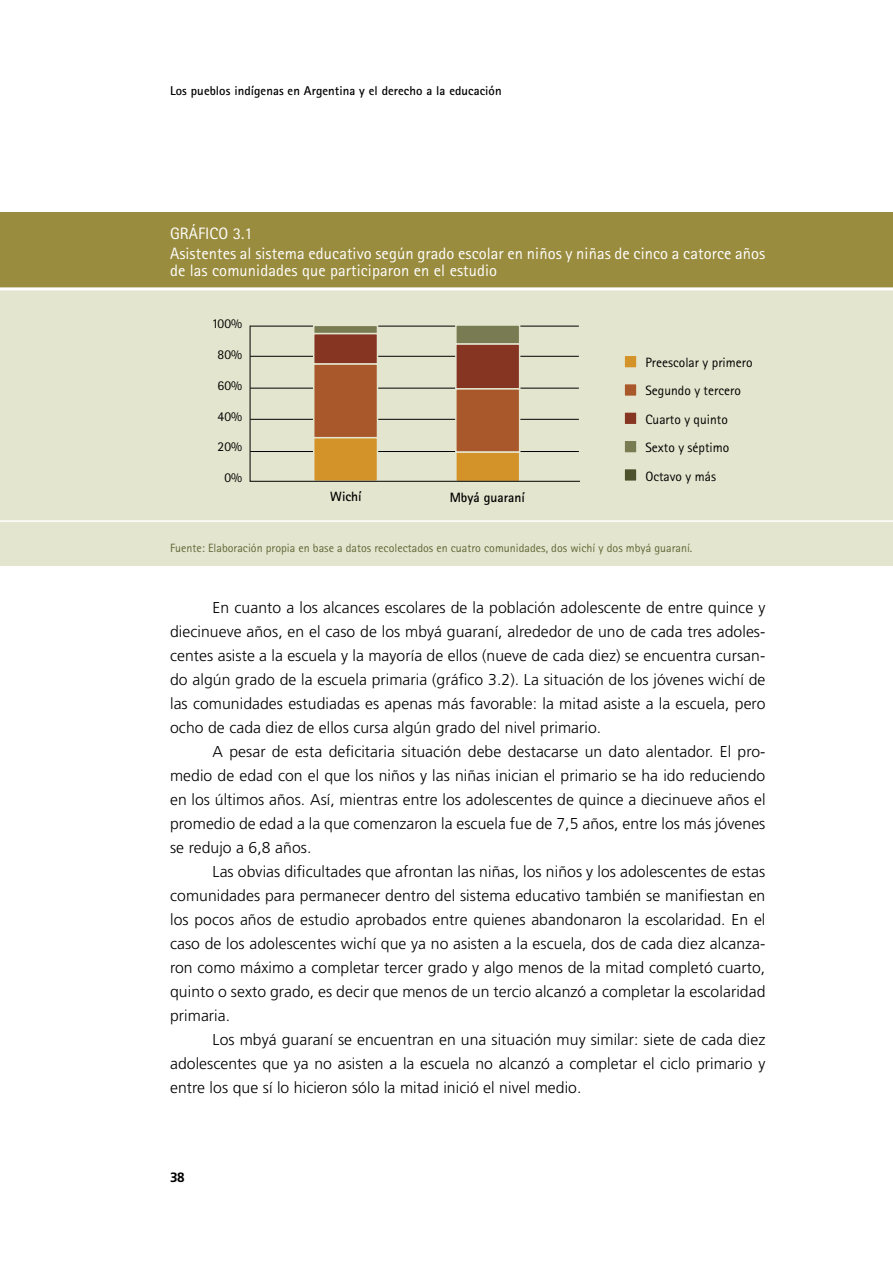
<style>
.page{position:relative;width:893px;height:1263px;background:#fff}
.page>*{position:absolute;margin:0;border:0;box-sizing:border-box;transform-origin:0 0}
.t1{font:16.5px/20.7px "Rotis Sans Serif";letter-spacing:.005em;color:#fff}
.t2{font:300 15.75px/24px "Frutiger";letter-spacing:.005em;color:#000;text-align:justify}
.t3{font:13.5px/28.5px "Rotis Sans Serif";color:#000}
.t4{font:700 13.5px "Rotis Sans Serif";color:#000}
.t5{font:700 13.5px "Frutiger";color:#000}
.t6{font:700 12.75px "Rotis Sans Serif";letter-spacing:.005em;color:#000}
.t7{font:12px "Rotis Sans Serif";color:#626738}
</style>
<div class="page">
<div style="left:0;top:213px;width:893px;height:76px;background:#9a8c3e"></div>
<div style="left:0;top:289px;width:893px;height:277px;background:#e4e5ce"></div>
<hr style="left:0;top:287px;width:893px;height:3px;background:#fff">
<hr style="left:0;top:520px;width:893px;height:2px;background:#fff">
<div style="left:624px;top:355px;width:13px;height:13px;background:#d49328"></div>
<div style="left:623px;top:354px;width:15px;height:15px;border:2px solid #fff"></div>
<div style="left:624px;top:384px;width:13px;height:12px;background:#a8582a"></div>
<div style="left:623px;top:383px;width:15px;height:14px;border:2px solid #fff"></div>
<div style="left:624px;top:412px;width:13px;height:13px;background:#873523"></div>
<div style="left:623px;top:411px;width:15px;height:14px;border:2px solid #fff"></div>
<div style="left:624px;top:440px;width:13px;height:13px;background:#797b52"></div>
<div style="left:623px;top:439px;width:15px;height:15px;border:2px solid #fff"></div>
<div style="left:624px;top:469px;width:13px;height:12px;background:#4d522d"></div>
<div style="left:623px;top:468px;width:15px;height:14px;border:2px solid #fff"></div>
<svg style="left:249px;top:325px;width:331px;height:157px"></svg>
<p class="t6" style="left:170px;top:83px;width:333px">Los pueblos indígenas en Argentina y el derecho a la educación</p>
<p class="t1" style="left:170px;top:222px;width:597px">GRÁFICO 3.1<br>Asistentes al sistema educativo según grado escolar en niños y niñas de cinco a catorce años</p>
<p class="t1" style="left:170px;top:260px;width:329px">de las comunidades que participaron en el estudio</p>
<p class="t3" style="left:211px;top:309px;width:32px">100%</p>
<p class="t3" style="left:218px;top:340px;width:26px">80%</p>
<p class="t3" style="left:218px;top:371px;width:26px">60%</p>
<p class="t3" style="left:218px;top:402px;width:26px">40%</p>
<p class="t3" style="left:218px;top:432px;width:26px">20%</p>
<p class="t3" style="left:224px;top:463px;width:19px">0%</p>
<p class="t4" style="left:330px;top:488px;width:33px">Wichí</p>
<p class="t4" style="left:450px;top:489px;width:77px">Mbyá guaraní</p>
<p class="t3" style="left:645px;top:348px;width:109px">Preescolar y primero<br>Segundo y tercero<br>Cuarto y quinto<br>Sexto y séptimo<br>Octavo y más</p>
<p class="t7" style="left:170px;top:540px;width:524px">Fuente: Elaboración propia en base a datos recolectados en cuatro comunidades, dos wichí y dos mbyá guaraní.</p>
<p class="t2" style="left:170px;top:595px;width:597px;text-indent:43px">En cuanto a los alcances escolares de la población adolescente de entre quince y diecinueve años, en el caso de los mbyá guaraní, alrededor de uno de cada tres adoles&shy;centes asiste a la escuela y la mayoría de ellos (nueve de cada diez) se encuentra cursan&shy;do algún grado de la escuela primaria (gráfico 3.2). La situación de los jóvenes wichí de las comunidades estudiadas es apenas más favorable: la mitad asiste a la escuela, pero ocho de cada diez de ellos cursa algún grado del nivel primario.</p>
<p class="t2" style="left:170px;top:739px;width:597px;text-indent:43px">A pesar de esta deficitaria situación debe destacarse un dato alentador. El pro&shy;medio de edad con el que los niños y las niñas inician el primario se ha ido reduciendo en los últimos años. Así, mientras entre los adolescentes de quince a diecinueve años el promedio de edad a la que comenzaron la escuela fue de 7,5 años, entre los más jóvenes se redujo a 6,8 años.</p>
<p class="t2" style="left:170px;top:859px;width:597px;text-indent:43px">Las obvias dificultades que afrontan las niñas, los niños y los adolescentes de estas comunidades para permanecer dentro del sistema educativo también se manifiestan en los pocos años de estudio aprobados entre quienes abandonaron la escolaridad. En el caso de los adolescentes wichí que ya no asisten a la escuela, dos de cada diez alcanza&shy;ron como máximo a completar tercer grado y algo menos de la mitad completó cuarto, quinto o sexto grado, es decir que menos de un tercio alcanzó a completar la escolaridad primaria.</p>
<p class="t2" style="left:170px;top:1027px;width:597px;text-indent:43px">Los mbyá guaraní se encuentran en una situación muy similar: siete de cada diez adolescentes que ya no asisten a la escuela no alcanzó a completar el ciclo primario y entre los que sí lo hicieron sólo la mitad inició el nivel medio.</p>
<p class="t5" style="left:170px;top:1170px;width:16px">38</p>
</div>
